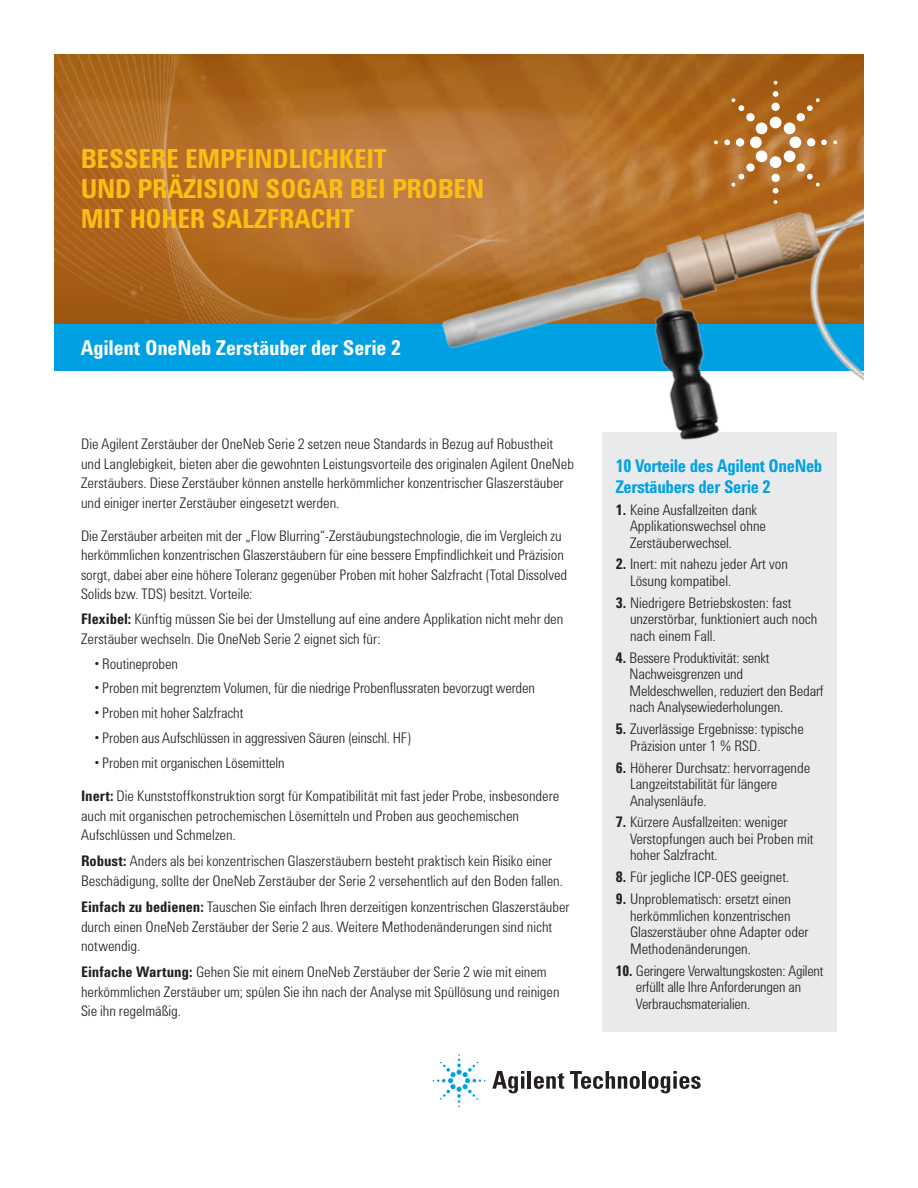
<style>
.page{position:relative;width:918px;height:1188px;background:#fff}
.page>*{position:absolute;margin:0;border:0;box-sizing:border-box;transform-origin:0 0}
.t1{font:700 27px/30px "Agilent Condensed CFF";letter-spacing:-.01em;color:#fdbe12}
.t2{font:700 21px "Agilent Condensed CFF";letter-spacing:-.01em;color:#fff}
.t3{font:700 18px/21px "Agilent Condensed CFF";letter-spacing:-.02em;color:#00a1e3;scale:.96 1}
.t4{font:300 15px/16.5px "Agilent Condensed CFF";color:#231f20}
.s1{font-weight:700}
</style>
<div class="page">
<img style="left:54px;top:54px;width:217px;height:270px">
<img style="left:271px;top:54px;width:593px;height:270px">
<div style="left:602px;top:432px;width:235px;height:599px;background:#e9eaeb"></div>
<div style="left:54px;top:324px;width:810px;height:47px;background:#00a1e3"></div>
<img style="left:387px;top:83px;width:477px;height:357px">
<svg style="left:492px;top:1071px;width:32px;height:22px"></svg>
<hr style="left:528px;top:1071px;width:3px;height:18px;background:#231f20">
<svg style="left:534px;top:1073px;width:30px;height:16px"></svg>
<svg style="left:570px;top:1071px;width:70px;height:18px"></svg>
<hr style="left:642px;top:1071px;width:4px;height:18px;background:#231f20">
<svg style="left:648px;top:1071px;width:53px;height:22px"></svg>
<svg style="left:433px;top:1054px;width:53px;height:53px"></svg>
<svg style="left:774px;top:81px;width:4px;height:4px"></svg>
<svg style="left:833px;top:140px;width:4px;height:4px"></svg>
<svg style="left:774px;top:200px;width:4px;height:4px"></svg>
<svg style="left:714px;top:140px;width:4px;height:4px"></svg>
<svg style="left:724px;top:91px;width:103px;height:103px"></svg>
<h1 class="t1" style="left:81px;top:143px;width:405px">BESSERE EMPFINDLICHKEIT<br>UND PRÄZISION SOGAR BEI PROBEN<br>MIT HOHER SALZFRACHT</h1>
<h2 class="t2" style="left:81px;top:332px;width:322px">Agilent OneNeb Zerstäuber der Serie 2</h2>
<p class="t4" style="left:81px;top:433px;width:495px;line-height:19.5px">Die Agilent Zerstäuber der OneNeb Serie 2 setzen neue Standards in Bezug auf Robustheit und Langlebigkeit, bieten aber die gewohnten Leistungsvorteile des originalen Agilent OneNeb Zerstäubers. Diese Zerstäuber können anstelle herkömmlicher konzentrischer Glaszerstäuber und einiger inerter Zerstäuber eingesetzt werden.</p>
<p class="t4" style="left:81px;top:525px;width:488px;line-height:19.5px">Die Zerstäuber arbeiten mit der „Flow Blurring“-Zerstäubungstechnologie, die im Vergleich zu herkömmlichen konzentrischen Glaszerstäubern für eine bessere Empfindlichkeit und Präzision sorgt, dabei aber eine höhere Toleranz gegenüber Proben mit hoher Salzfracht (Total Dissolved Solids bzw. TDS) besitzt. Vorteile:</p>
<p class="t4" style="left:81px;top:608px;width:484px;line-height:19.5px"><span class="s1">Flexibel:</span> Künftig müssen Sie bei der Umstellung auf eine andere Applikation nicht mehr den<br>Zerstäuber wechseln. Die OneNeb Serie 2 eignet sich für:</p>
<p class="t4" style="left:94px;top:654px;width:85px">• Routineproben</p>
<p class="t4" style="left:94px;top:679px;width:442px">• Proben mit begrenztem Volumen, für die niedrige Probenflussraten bevorzugt werden</p>
<p class="t4" style="left:94px;top:704px;width:150px">• Proben mit hoher Salzfracht</p>
<p class="t4" style="left:94px;top:729px;width:318px">• Proben aus Aufschlüssen in aggressiven Säuren (einschl. HF)</p>
<p class="t4" style="left:94px;top:754px;width:192px">• Proben mit organischen Lösemitteln</p>
<p class="t4" style="left:81px;top:785px;width:480px;line-height:19.5px"><span class="s1">Inert:</span> Die Kunststoffkonstruktion sorgt für Kompatibilität mit fast jeder Probe, insbesondere auch mit organischen petrochemischen Lösemitteln und Proben aus geochemischen<br>Aufschlüssen und Schmelzen.</p>
<p class="t4" style="left:81px;top:850px;width:484px;line-height:19.5px"><span class="s1">Robust:</span> Anders als bei konzentrischen Glaszerstäubern besteht praktisch kein Risiko einer<br>Beschädigung, sollte der OneNeb Zerstäuber der Serie 2 versehentlich auf den Boden fallen.</p>
<p class="t4" style="left:81px;top:896px;width:490px;line-height:19.5px"><span class="s1">Einfach zu bedienen:</span> Tauschen Sie einfach Ihren derzeitigen konzentrischen Glaszerstäuber durch einen OneNeb Zerstäuber der Serie 2 aus. Weitere Methodenänderungen sind nicht notwendig.</p>
<p class="t4" style="left:81px;top:961px;width:480px;line-height:19.5px"><span class="s1">Einfache Wartung:</span> Gehen Sie mit einem OneNeb Zerstäuber der Serie 2 wie mit einem herkömmlichen Zerstäuber um; spülen Sie ihn nach der Analyse mit Spüllösung und reinigen<br>Sie ihn regelmäßig.</p>
<p class="t3" style="left:616px;top:454px;width:217px">10 Vorteile des Agilent OneNeb<br>Zerstäubers der Serie 2</p>
<p class="t4" style="left:630px;top:500px;width:138px;text-indent:-14px"><span class="s1">1.</span> Keine Ausfallzeiten dank<br>Applikationswechsel ohne<br>Zerstäuberwechsel.</p>
<p class="t4" style="left:630px;top:555px;width:160px;text-indent:-14px"><span class="s1">2.</span> Inert: mit nahezu jeder Art von<br>Lösung kompatibel.</p>
<p class="t4" style="left:630px;top:593px;width:189px;text-indent:-14px"><span class="s1">3.</span> Niedrigere Betriebskosten: fast unzerstörbar, funktioniert auch noch nach einem Fall.</p>
<p class="t4" style="left:630px;top:648px;width:196px;text-indent:-14px"><span class="s1">4.</span> Bessere Produktivität: senkt<br>Nachweisgrenzen und<br>Meldeschwellen, reduziert den Bedarf nach Analysewiederholungen.</p>
<p class="t4" style="left:630px;top:720px;width:175px;text-indent:-14px"><span class="s1">5.</span> Zuverlässige Ergebnisse: typische<br>Präzision unter 1 % RSD.</p>
<p class="t4" style="left:630px;top:758px;width:182px;text-indent:-14px"><span class="s1">6.</span> Höherer Durchsatz: hervorragende<br>Langzeitstabilität für längere<br>Analysenläufe.</p>
<p class="t4" style="left:630px;top:813px;width:185px;text-indent:-14px"><span class="s1">7.</span> Kürzere Ausfallzeiten: weniger<br>Verstopfungen auch bei Proben mit hoher Salzfracht.</p>
<p class="t4" style="left:616px;top:868px;width:175px"><span class="s1">8.</span> Für jegliche ICP-OES geeignet.</p>
<p class="t4" style="left:630px;top:890px;width:180px;text-indent:-14px"><span class="s1">9.</span> Unproblematisch: ersetzt einen herkömmlichen konzentrischen<br>Glaszerstäuber ohne Adapter oder<br>Methodenänderungen.</p>
<p class="t4" style="left:636px;top:961px;width:189px;text-indent:-20px"><span class="s1">10.</span> Geringere Verwaltungskosten: Agilent erfüllt alle Ihre Anforderungen an<br>Verbrauchsmaterialien.</p>
</div>
